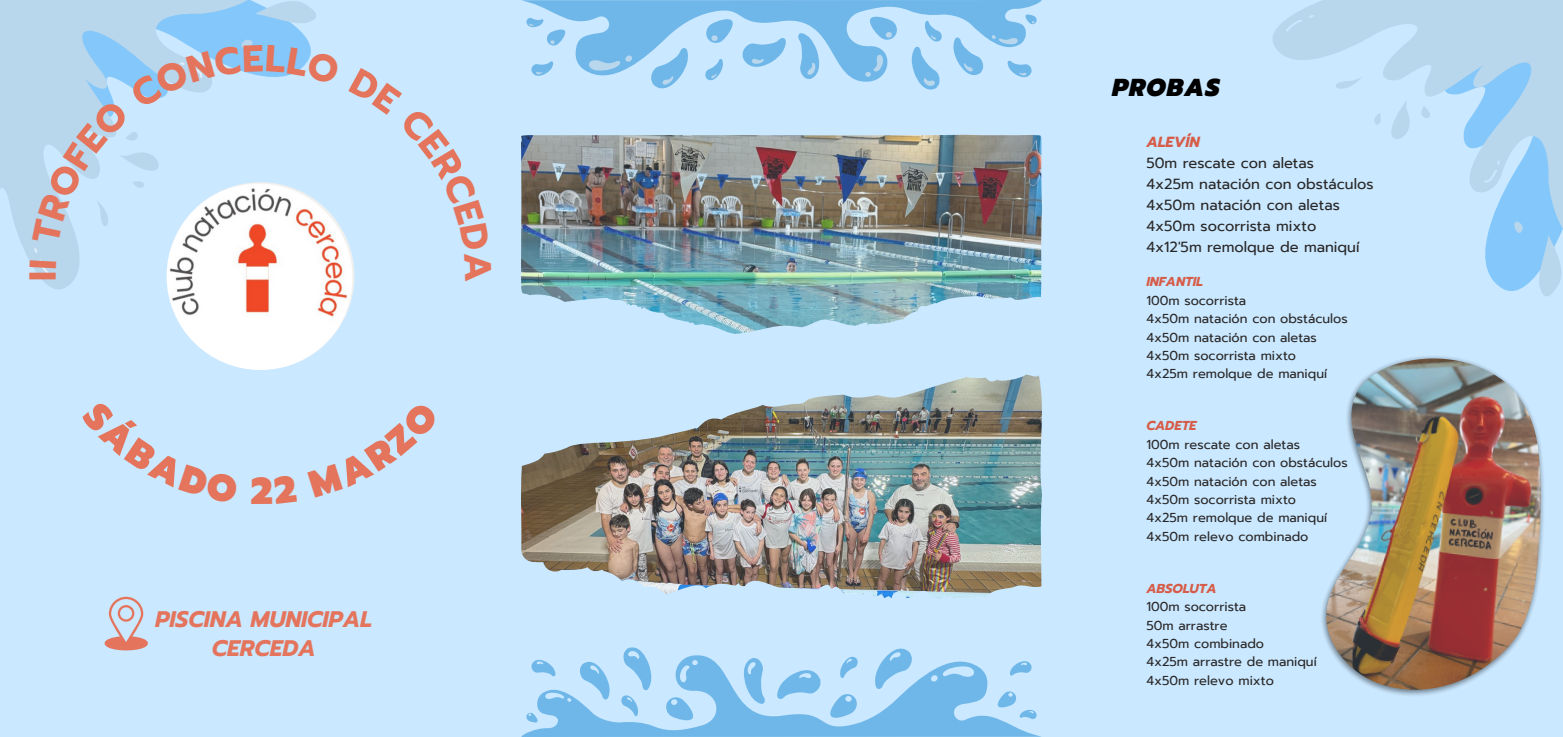
<style>
.page{position:relative;width:1563px;height:737px;background:#cae8ff}
.page>*{position:absolute;margin:0;border:0;box-sizing:border-box;transform-origin:0 0}
.t1{font:700 37.45px "Prompt";color:#e4745c}
.t2{font:900 37.45px "Prompt";color:#e4745c}
.t3{font:italic 900 24.41px "Prompt";letter-spacing:.045em;color:#000}
.t4{font:italic 700 22.49px/28.9px "Prompt";color:#e4745c;text-align:center}
.t5{font:14.61px/21px "Prompt";color:#292727}
.t6{font:12.86px "Prompt";color:#292727}
.t7{font:italic 700 12.86px "Prompt";color:#d65c48}
.s1{font-weight:700;font-style:italic;color:#d65c48}
</style>
<div class="page">
<svg style="left:1273px;top:0;width:290px;height:289px"></svg>
<svg style="left:1278px;top:0;width:57px;height:1px"></svg>
<svg style="left:1320px;top:58px;width:122px;height:119px"></svg>
<svg style="left:1503px;top:209px;width:60px;height:87px;background:#97cff8"></svg>
<svg style="left:1483px;top:160px;width:18px;height:26px"></svg>
<svg style="left:1308px;top:14px;width:6px;height:5px"></svg>
<svg style="left:1285px;top:16px;width:17px;height:19px"></svg>
<svg style="left:522px;top:0;width:519px;height:82px"></svg>
<svg style="left:868px;top:14px;width:30px;height:27px"></svg>
<svg style="left:865px;top:52px;width:19px;height:25px"></svg>
<svg style="left:584px;top:55px;width:48px;height:17px"></svg>
<svg style="left:797px;top:32px;width:28px;height:49px"></svg>
<svg style="left:649px;top:46px;width:39px;height:43px"></svg>
<svg style="left:1024px;top:13px;width:13px;height:12px"></svg>
<svg style="left:526px;top:17px;width:41px;height:30px"></svg>
<svg style="left:952px;top:36px;width:33px;height:46px"></svg>
<svg style="left:530px;top:61px;width:24px;height:19px"></svg>
<svg style="left:911px;top:20px;width:32px;height:70px"></svg>
<svg style="left:991px;top:35px;width:29px;height:10px"></svg>
<svg style="left:1007px;top:60px;width:25px;height:22px"></svg>
<svg style="left:704px;top:16px;width:83px;height:66px"></svg>
<svg style="left:521px;top:655px;width:520px;height:82px"></svg>
<svg style="left:665px;top:696px;width:30px;height:27px"></svg>
<svg style="left:679px;top:660px;width:19px;height:25px"></svg>
<svg style="left:776px;top:662px;width:46px;height:38px"></svg>
<svg style="left:930px;top:665px;width:48px;height:17px"></svg>
<svg style="left:738px;top:656px;width:28px;height:49px"></svg>
<svg style="left:828px;top:693px;width:30px;height:28px"></svg>
<div style="left:845px;top:696px;width:7px;height:6px;background:#cae8ff;border-radius:50%"></div>
<svg style="left:874px;top:648px;width:40px;height:43px"></svg>
<svg style="left:526px;top:712px;width:12px;height:12px"></svg>
<svg style="left:996px;top:690px;width:41px;height:30px"></svg>
<svg style="left:578px;top:655px;width:32px;height:46px"></svg>
<svg style="left:1009px;top:657px;width:23px;height:19px"></svg>
<svg style="left:620px;top:647px;width:32px;height:70px"></svg>
<svg style="left:542px;top:692px;width:29px;height:10px"></svg>
<svg style="left:530px;top:655px;width:26px;height:22px"></svg>
<svg style="left:839px;top:655px;width:20px;height:24px"></svg>
<svg style="left:0;top:0;width:323px;height:369px"></svg>
<svg style="left:0;top:227px;width:20px;height:57px"></svg>
<img style="left:167px;top:182px;width:187px;height:188px;border-radius:50%">
<svg style="left:105px;top:597px;width:43px;height:54px"></svg>
<img style="left:521px;top:135px;width:521px;height:199px">
<img style="left:521px;top:374px;width:521px;height:225px">
<img style="left:1323px;top:356px;width:218px;height:340px">
<svg style="left:30px;top:259px;width:26px;height:18px"></svg>
<svg style="left:32px;top:0;width:309px;height:253px"></svg>
<svg style="left:348px;top:243px;width:7px;height:38px"></svg>
<p class="t1" style="left:15px;top:281px;width:12px;rotate:-90deg">I</p>
<h1 class="t2" style="left:251px;top:463px;width:24px">2</h1>
<p class="t4" style="left:155px;top:605px;width:218px">PISCINA MUNICIPAL<br>CERCEDA</p>
<h2 class="t3" style="left:1112px;top:70px;width:109px">PROBAS</h2>
<h1 class="t5" style="left:1146px;top:132px;width:229px"><span class="s1">ALEVÍN<br></span>50m rescate con aletas<br>4x25m natación con obstáculos<br>4x50m natación con aletas<br>4x50m socorrista mixto<br>4x12'5m remolque de maniquí</h1>
<h1 class="t7" style="left:1146px;top:272px;width:58px">INFANTIL</h1>
<p class="t6" style="left:1146px;top:291px;width:101px">100m socorrista</p>
<h2 class="t6" style="left:1146px;top:309px;width:203px">4x50m natación con obstáculos</h2>
<p class="t6" style="left:1146px;top:327px;width:172px">4x50m natación con aletas</p>
<p class="t6" style="left:1146px;top:346px;width:151px">4x50m socorrista mixto</p>
<p class="t6" style="left:1146px;top:364px;width:182px">4x25m remolque de maniquí</p>
<p class="t7" style="left:1146px;top:416px;width:52px">CADETE</p>
<p class="t6" style="left:1146px;top:435px;width:155px">100m rescate con aletas</p>
<h2 class="t6" style="left:1146px;top:453px;width:203px">4x50m natación con obstáculos</h2>
<h3 class="t6" style="left:1146px;top:471px;width:172px">4x50m natación con aletas</h3>
<p class="t6" style="left:1146px;top:490px;width:151px">4x50m socorrista mixto</p>
<p class="t6" style="left:1146px;top:508px;width:182px">4x25m remolque de maniquí</p>
<p class="t6" style="left:1146px;top:527px;width:164px">4x50m relevo combinado</p>
<p class="t7" style="left:1146px;top:579px;width:72px">ABSOLUTA</p>
<p class="t6" style="left:1146px;top:597px;width:101px">100m socorrista</p>
<p class="t6" style="left:1146px;top:615px;width:83px">50m arrastre</p>
<p class="t6" style="left:1146px;top:634px;width:119px">4x50m combinado</p>
<p class="t6" style="left:1146px;top:652px;width:172px">4x25m arrastre de maniquí</p>
<p class="t6" style="left:1146px;top:671px;width:129px">4x50m relevo mixto</p>
</div>
